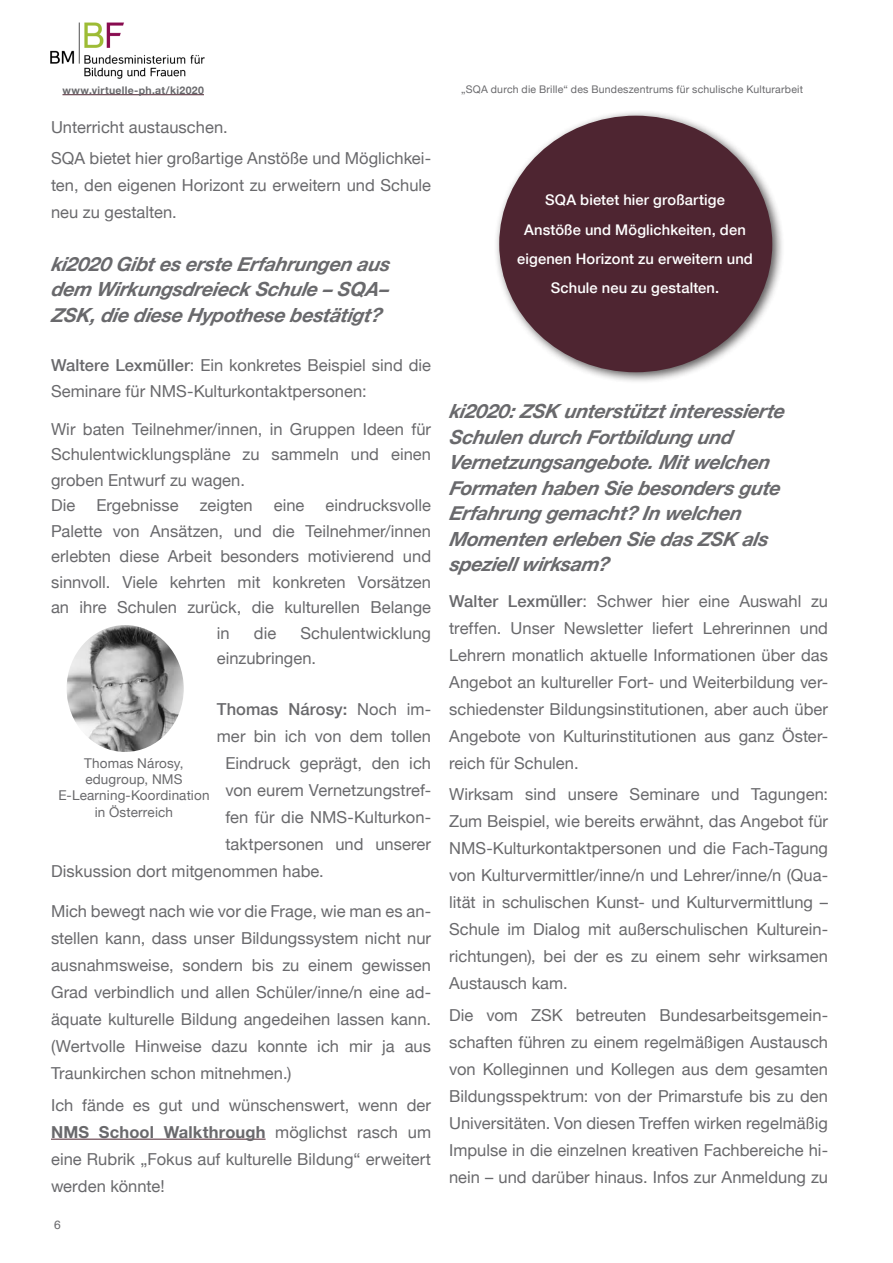
<style>
.page{position:relative;width:893px;height:1263px;background:#fff}
.page>*{position:absolute;margin:0;border:0;box-sizing:border-box;transform-origin:0 0}
.t1{font:italic 700 19.5px/25.5px "Helvetica Neue";letter-spacing:-.01em;color:#69696c;text-align:justify}
.t2{font:16.5px/27px "Helvetica Neue";letter-spacing:.005em;color:#69696c;text-align:justify}
.t3{font:500 16.5px "Helvetica Neue";letter-spacing:.005em;color:#69696c}
.t4{font:500 14.7px/29.2px "Helvetica Neue";letter-spacing:.01em;color:#fff;text-align:center}
.t5{font:13.5px "Helvetica Neue";letter-spacing:.01em;color:#69696c}
.t6{font:12px "Helvetica";color:#69696c}
.t7{font:10.5px "Helvetica Neue";letter-spacing:.02em;color:#69696c}
.t8{font:700 10.5px "Helvetica Neue";letter-spacing:.03em;color:#69696c}
.s1{font-weight:500}
.s2{font-weight:400}
.s3{font-weight:700}
</style>
<div class="page">
<img style="left:50px;top:22px;width:155px;height:57px">
<hr style="left:62px;top:94px;width:142px;height:1px;background:#4e2531">
<hr style="left:51px;top:1139px;width:215px;height:1px;background:#4e2531">
<div style="left:493px;top:110px;width:291px;height:275px;background:#231f20;opacity:.75"></div>
<div style="left:499px;top:116px;width:273px;height:256px;background:#4e2531;border-radius:50%"></div>
<img style="left:67px;top:625px;width:117px;height:127px">
<p class="t8" style="left:62px;top:83px;width:143px">www.virtuelle-ph.at/ki2020</p>
<p class="t7" style="left:461px;top:83px;width:343px">„SQA durch die Brille“ des Bundeszentrums für schulische Kulturarbeit</p>
<p class="t2" style="left:51px;top:113px;width:178px">Unterricht austauschen.</p>
<p class="t2" style="left:51px;top:145px;width:382px">SQA bietet hier großartige Anstöße und Möglichkei&shy;ten, den eigenen Horizont zu erweitern und Schule neu zu gestalten.</p>
<p class="t1" style="left:51px;top:250px;width:344px">ki2020 Gibtes erste Erfahrung en aus dem Wirkungsdreieck Schule – SQA – ZSK, die diese Hyp othese bestätig t?</p>
<p class="t2" style="left:51px;top:352px;width:382px;line-height:25.5px"><span class="s1">Waltere Lexmüller</span>: Ein konkretes Beispiel sind die<br>Seminare für NMS-Kulturkontaktpersonen:</p>
<p class="t2" style="left:51px;top:416px;width:382px;line-height:25.5px">Wir baten Teilnehmer/innen, in Gruppen Ideen für Schulentwicklungspläne zu sammeln und einen groben Entwurf zu wagen.</p>
<p class="t2" style="left:51px;top:492px;width:26px">Die</p>
<p class="t2" style="left:96px;top:492px;width:84px">Ergebnisse</p>
<p class="t2" style="left:200px;top:492px;width:55px">zeigten</p>
<p class="t2" style="left:274px;top:492px;width:32px">eine</p>
<p class="t2" style="left:325px;top:492px;width:107px">eindrucksvolle</p>
<p class="t2" style="left:51px;top:517px;width:382px">Palette von Ansätzen, und die Teilnehmer/innen</p>
<p class="t2" style="left:51px;top:543px;width:382px">erlebten diese Arbeit besonders motivierend und</p>
<p class="t2" style="left:51px;top:568px;width:382px">sinnvoll. Viele kehrten mit konkreten Vorsätzen</p>
<p class="t2" style="left:51px;top:594px;width:382px">an ihre Schulen zurück, die kulturellen Belange</p>
<p class="t2" style="left:217px;top:619px;width:14px">in</p>
<p class="t2" style="left:254px;top:619px;width:24px">die</p>
<p class="t4" style="left:517px;top:185px;width:237px">SQA bietet hier großartige<br>Anstöße und Möglichkeiten, den eigenen Horizont zu erweitern und<br>Schule neu zu gestalten.</p>
<p class="t1" style="left:449px;top:398px;width:341px;text-align:left">ki2020:ZSK unterstütz tinteressierte<br>Schulen durch Fortbildung und<br>Vernetzungsangebote.Mitwelchen<br>Formaten haben Sie besonders gute<br>Erfahrung gemacht? In welchen<br>Momenten erleben Sie das ZSK als sp eziellwirksam?</p>
<p class="t2" style="left:449px;top:587px;width:380px"><span class="s1">Walter Lexmüller</span>: Schwer hier eine Auswahl zu treffen. Unser Newsletter liefert Lehrerinnen und Lehrern monatlich aktuelle Informationen über das Angebot an kultureller Fort- und Weiterbildung ver&shy;schiedenster Bildungsinstitutionen, aber auch über Angebote von Kulturinstitutionen aus ganz Öster&shy;reich für Schulen.</p>
<p class="t2" style="left:449px;top:781px;width:380px">Wirksam sind unsere Seminare und Tagungen:<br>Zum Beispiel, wie bereits erwähnt, das Angebot für NMS-Kulturkontaktpersonen und die Fach-Tagung von Kulturvermittler/inne/n und Lehrer/inne/n (Qua&shy;lität in schulischen Kunst- und Kulturvermittlung – Schule im Dialog mit außerschulischen Kulturein&shy;richtungen), bei der es zu einem sehr wirksamen Austausch kam.</p>
<p class="t2" style="left:449px;top:1001px;width:380px">Die vom ZSK betreuten Bundesarbeitsgemein&shy;schaften führen zu einem regelmäßigen Austausch von Kolleginnen und Kollegen aus dem gesamten Bildungsspektrum: von der Primarstufe bis zu den Universitäten. Von diesen Treffen wirken regelmäßig Impulse in die einzelnen kreativen Fachbereiche hi&shy;nein – und darüber hinaus. Infos zur Anmeldung zu</p>
<p class="t2" style="left:217px;top:620px;width:216px;line-height:25.5px;text-indent:84px">Schulentwicklung einzubringen.</p>
<p class="t3" style="left:217px;top:700px;width:216px">Thomas Nárosy: <span class="s2">Noch im-</span></p>
<p class="t2" style="left:217px;top:723px;width:216px">mer bin ich von dem tollen</p>
<p class="t2" style="left:225px;top:750px;width:207px">Eindruck geprägt, den ich</p>
<p class="t2" style="left:225px;top:777px;width:207px">von eurem Vernetzungstref-</p>
<p class="t2" style="left:225px;top:804px;width:207px">fen für die NMS-Kulturkon-</p>
<p class="t2" style="left:225px;top:831px;width:207px">taktpersonen und unserer</p>
<p class="t2" style="left:51px;top:858px;width:274px">Diskussion dort mitgenommen habe.</p>
<p class="t2" style="left:51px;top:898px;width:382px">Mich bewegt nach wie vor die Frage, wie man es an&shy;stellen kann, dass unser Bildungssystem nicht nur ausnahmsweise, sondern bis zu einem gewissen Grad verbindlich und allen Schüler/inne/n eine ad&shy;äquate kulturelle Bildung angedeihen lassen kann. (Wertvolle Hinweise dazu konnte ich mir ja aus Traunkirchen schon mitnehmen.)</p>
<p class="t2" style="left:51px;top:1091px;width:382px">Ich fände es gut und wünschenswert, wenn der <span class="s3">NMS School Walkthrough</span> möglichst rasch um eine Rubrik „Fokus auf kulturelle Bildung“ erweitert werden könnte!</p>
<p class="t5" style="left:84px;top:755px;width:101px">Thomas Nárosy,</p>
<p class="t5" style="left:85px;top:771px;width:99px">edugroup, NMS</p>
<p class="t5" style="left:58px;top:787px;width:153px">E-Learning-Koordination</p>
<p class="t5" style="left:95px;top:804px;width:80px">in Österreich</p>
<p class="t6" style="left:54px;top:1216px;width:8px">6</p>
</div>
